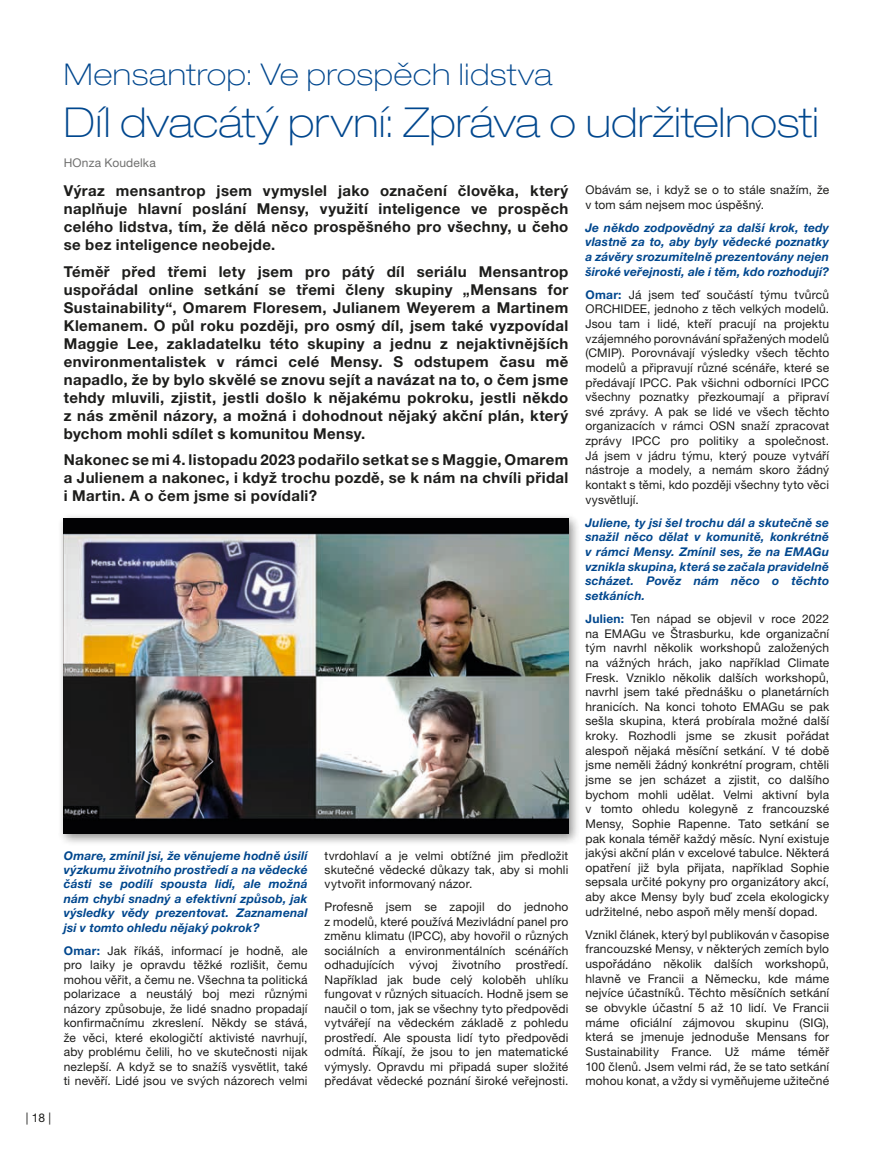
<style>
.page{position:relative;width:893px;height:1149px;background:#fff}
.page>*{position:absolute;margin:0;border:0;box-sizing:border-box;transform-origin:0 0}
.t1{font:100 expanded 41.25px "Helvetica Neue LT Pro";letter-spacing:.005em;color:#00478e}
.t2{font:100 expanded 30px "Helvetica Neue LT Pro";letter-spacing:.025em;color:#00478e}
.t3{font:700 15px/18px "Helvetica Neue LT Pro";letter-spacing:.025em;color:#1d1d1b;text-align:justify}
.t4{font:12px/14.5px "Helvetica Neue LT Pro";letter-spacing:.015em;color:#1d1d1b;text-align:justify}
.t5{font:italic 700 12px/14.5px "Helvetica Neue LT Pro";letter-spacing:.01em;color:#00478e;text-align:justify}
.t6{font:12px "Helvetica Neue LT Pro";letter-spacing:.015em;color:#70706f}
.s1{font-weight:700;color:#00478e}
</style>
<div class="page">
<div style="left:58px;top:512px;width:523px;height:334px;background:#1d1d1b;opacity:.5"></div>
<img style="left:64px;top:518px;width:504px;height:315px">
<p class="t4" style="left:26px;top:1109px;width:27px">| 18 |</p>
<p class="t2" style="left:64px;top:57px;width:490px">Mensantrop: Ve prospěch lidstva</p>
<p class="t1" style="left:64px;top:98px;width:757px">Díl dvacátý první: Zpráva o udržitelnosti</p>
<p class="t6" style="left:64px;top:156px;width:94px">HOnza Koudelka</p>
<p class="t3" style="left:64px;top:181px;width:506px">Výraz mensantrop jsem vymyslel jako označení člověka, který naplňuje hlavní poslání Mensy, využití inteligence ve prospěch celého lidstva, tím, že dělá něco prospěšného pro všechny, u čeho se bez inteligence neobejde.</p>
<p class="t3" style="left:64px;top:262px;width:506px">Téměř před třemi lety jsem pro pátý díl seriálu Mensantrop uspořádal online setkání se třemi členy skupiny „Mensans for Sustainability“, Omarem Floresem, Julianem Weyerem a Martinem Klemanem. O půl roku později, pro osmý díl, jsem také vyzpovídal Maggie Lee, zakladatelku této skupiny a jednu z nejaktivnějších environmentalistek v rámci celé Mensy. S odstupem času mě napadlo, že by bylo skvělé se znovu sejít a navázat na to, o čem jsme tehdy mluvili, zjistit, jestli došlo k nějakému pokroku, jestli někdo z nás změnil názory, a možná i dohodnout nějaký akční plán, který bychom mohli sdílet s komunitou Mensy.</p>
<p class="t3" style="left:64px;top:450px;width:506px">Nakonec se mi 4. listopadu 2023 podařilo setkat se s Maggie, Omarem a Julienem a nakonec, i když trochu pozdě, se k nám na chvíli přidal i Martin. A o čem jsme si povídali?</p>
<p class="t4" style="left:585px;top:182px;width:245px">Obávám se, i když se o to stále snažím, že v tom sám nejsem moc úspěšný.</p>
<p class="t5" style="left:585px;top:220px;width:245px">Je někdo zodpovědný za další krok, tedy vlastně za to, aby byly vědecké poznatky a závěry srozumitelně prezentovány nejen široké veřejnosti, ale i těm, kdo rozhodují?</p>
<p class="t4" style="left:585px;top:287px;width:245px"><span class="s1">Omar:</span> Já jsem teď součástí týmu tvůrců ORCHIDEE, jednoho z těch velkých modelů.<br>Jsou tam i lidé, kteří pracují na projektu vzájemného porovnávání spřažených modelů (CMIP). Porovnávají výsledky všech těchto modelů a připravují různé scénáře, které se předávají IPCC. Pak všichni odborníci IPCC všechny poznatky přezkoumají a připraví své zprávy. A pak se lidé ve všech těchto organizacích v rámci OSN snaží zpracovat zprávy IPCC pro politiky a společnost.<br>Já jsem v jádru týmu, který pouze vytváří nástroje a modely, a nemám skoro žádný kontakt s těmi, kdo později všechny tyto věci vysvětlují.</p>
<p class="t5" style="left:585px;top:514px;width:245px">Juliene, ty jsi šel trochu dál a skutečně se snažil něco dělat v komunitě, konkrétně v rámci Mensy. Zmínil ses, že na EMAGu vznikla skupina, která se začala pravidelně scházet. Pověz nám něco o těchto setkáních.</p>
<p class="t4" style="left:585px;top:611px;width:245px"><span class="s1">Julien:</span> Ten nápad se objevil v roce 2022 na EMAGu ve Štrasburku, kde organizační tým navrhl několik workshopů založených na vážných hrách, jako například Climate Fresk. Vzniklo několik dalších workshopů, navrhl jsem také přednášku o planetárních hranicích. Na konci tohoto EMAGu se pak sešla skupina, která probírala možné další kroky. Rozhodli jsme se zkusit pořádat alespoň nějaká měsíční setkání. V té době jsme neměli žádný konkrétní program, chtěli jsme se jen scházet a zjistit, co dalšího bychom mohli udělat. Velmi aktivní byla v tomto ohledu kolegyně z francouzské Mensy, Sophie Rapenne. Tato setkání se pak konala téměř každý měsíc. Nyní existuje jakýsi akční plán v excelové tabulce. Některá opatření již byla přijata, například Sophie sepsala určité pokyny pro organizátory akcí, aby akce Mensy byly buď zcela ekologicky udržitelné, nebo aspoň měly menší dopad.</p>
<p class="t4" style="left:585px;top:926px;width:245px">Vznikl článek, který byl publikován v časopise francouzské Mensy, v některých zemích bylo uspořádáno několik dalších workshopů, hlavně ve Francii a Německu, kde máme nejvíce účastníků. Těchto měsíčních setkání se obvykle účastní 5 až 10 lidí. Ve Francii máme oficiální zájmovou skupinu (SIG), která se jmenuje jednoduše Mensans for Sustainability France. Už máme téměř 100 členů. Jsem velmi rád, že se tato setkání mohou konat, a vždy si vyměňujeme užitečné</p>
<p class="t4" style="left:325px;top:847px;width:245px">tvrdohlaví a je velmi obtížné jim předložit skutečné vědecké důkazy tak, aby si mohli vytvořit informovaný názor.</p>
<p class="t4" style="left:325px;top:899px;width:245px">Profesně jsem se zapojil do jednoho z modelů, které používá Mezivládní panel pro změnu klimatu (IPCC), aby hovořil o různých sociálních a environmentálních scénářích odhadujících vývoj životního prostředí.<br>Například jak bude celý koloběh uhlíku fungovat v různých situacích. Hodně jsem se naučil o tom, jak se všechny tyto předpovědi vytvářejí na vědeckém základě z pohledu prostředí. Ale spousta lidí tyto předpovědi odmítá. Říkají, že jsou to jen matematické výmysly. Opravdu mi připadá super složité předávat vědecké poznání široké veřejnosti.</p>
<p class="t5" style="left:64px;top:847px;width:245px">Omare, zmínil jsi, že věnujeme hodně úsilí výzkumu životního prostředí a na vědecké části se podílí spousta lidí, ale možná nám chybí snadný a efektivní způsob, jak výsledky vědy prezentovat. Zaznamenal jsi v tomto ohledu nějaký pokrok?</p>
<p class="t4" style="left:64px;top:942px;width:245px"><span class="s1">Omar:</span> Jak říkáš, informací je hodně, ale pro laiky je opravdu těžké rozlišit, čemu mohou věřit, a čemu ne. Všechna ta politická polarizace a neustálý boj mezi různými názory způsobuje, že lidé snadno propadají konfirmačnímu zkreslení. Někdy se stává, že věci, které ekologičtí aktivisté navrhují, aby problému čelili, ho ve skutečnosti nijak nezlepší. A když se to snažíš vysvětlit, také ti nevěří. Lidé jsou ve svých názorech velmi</p>
</div>
